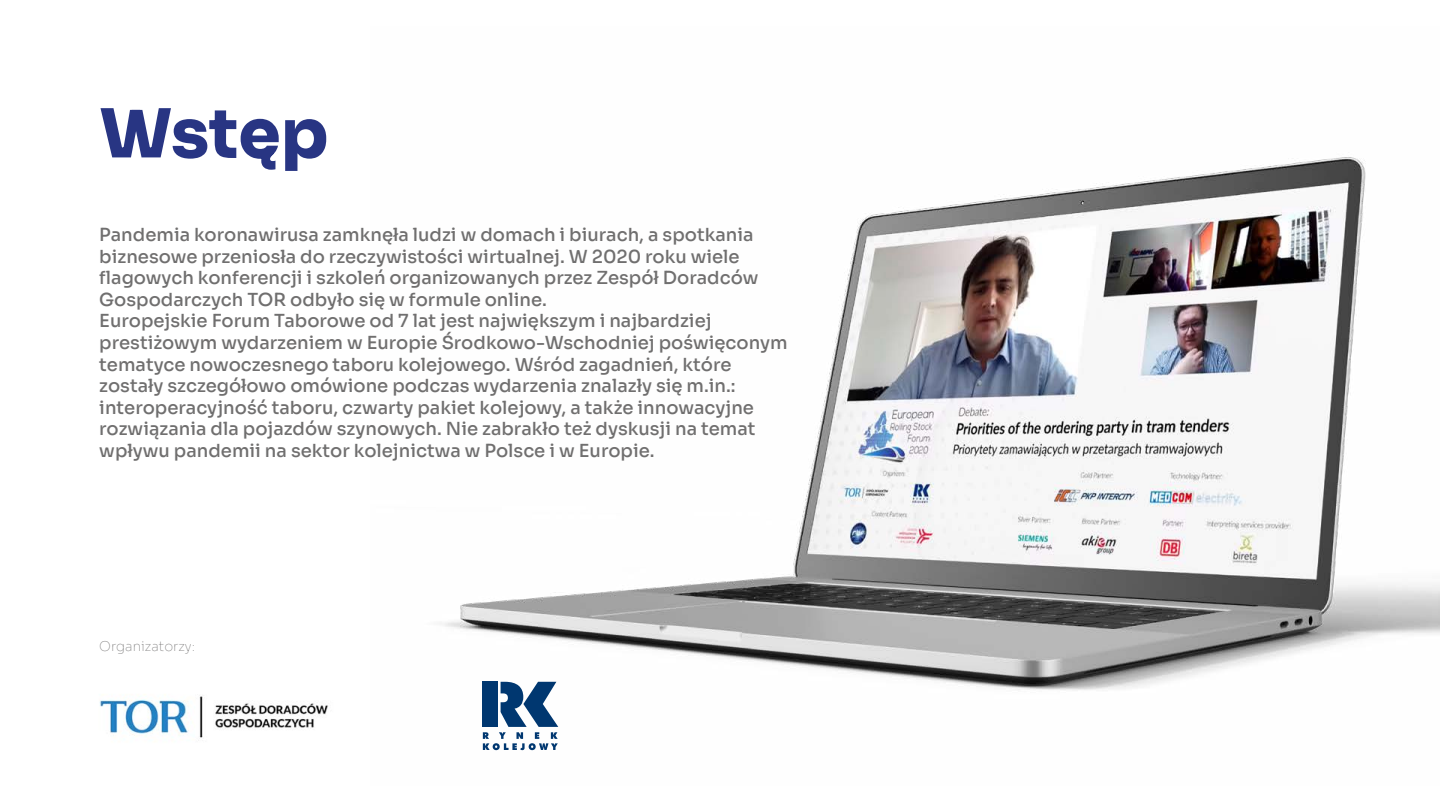
<style>
.page{position:relative;width:1440px;height:810px;background:#fff}
.page>*{position:absolute;margin:0;border:0;box-sizing:border-box;transform-origin:0 0}
.t1{font:800 67.5px "Sora";color:#283583}
.t2{font:500 18px/21.6px "Sora";color:#706f6f}
.t3{font:100 13.5px "Sora";color:#706f6f}
</style>
<div class="page">
<img style="left:440px;top:157px;width:1000px;height:594px">
<img style="left:99px;top:696px;width:229px;height:45px">
<div style="left:482px;top:682px;width:16px;height:45px;background:#003770"></div>
<svg style="left:483px;top:682px;width:75px;height:68px"></svg>
<h1 class="t1" style="left:99px;top:78px;width:231px">Wstęp</h1>
<p class="t2" style="left:99px;top:222px;width:690px">Pandemia koronawirusa zamknęła ludzi w domach i biurach, a spotkania biznesowe przeniosła do rzeczywistości wirtualnej. W 2020 roku wiele flagowych konferencji i szkoleń organizowanych przez Zespół Doradców Gospodarczych TOR odbyło się w formule online.<br>Europejskie Forum Taborowe od 7 lat jest największym i najbardziej prestiżowym wydarzeniem w Europie Środkowo-Wschodniej poświęconym tematyce nowoczesnego taboru kolejowego. Wśród zagadnień, które zostały szczegółowo omówione podczas wydarzenia znalazły się m.in.: interoperacyjność taboru, czwarty pakiet kolejowy, a także innowacyjne rozwiązania dla pojazdów szynowych. Nie zabrakło też dyskusji na temat wpływu pandemii na sektor kolejnictwa w Polsce i w Europie.</p>
<p class="t3" style="left:99px;top:636px;width:97px">Organizatorzy:</p>
</div>
